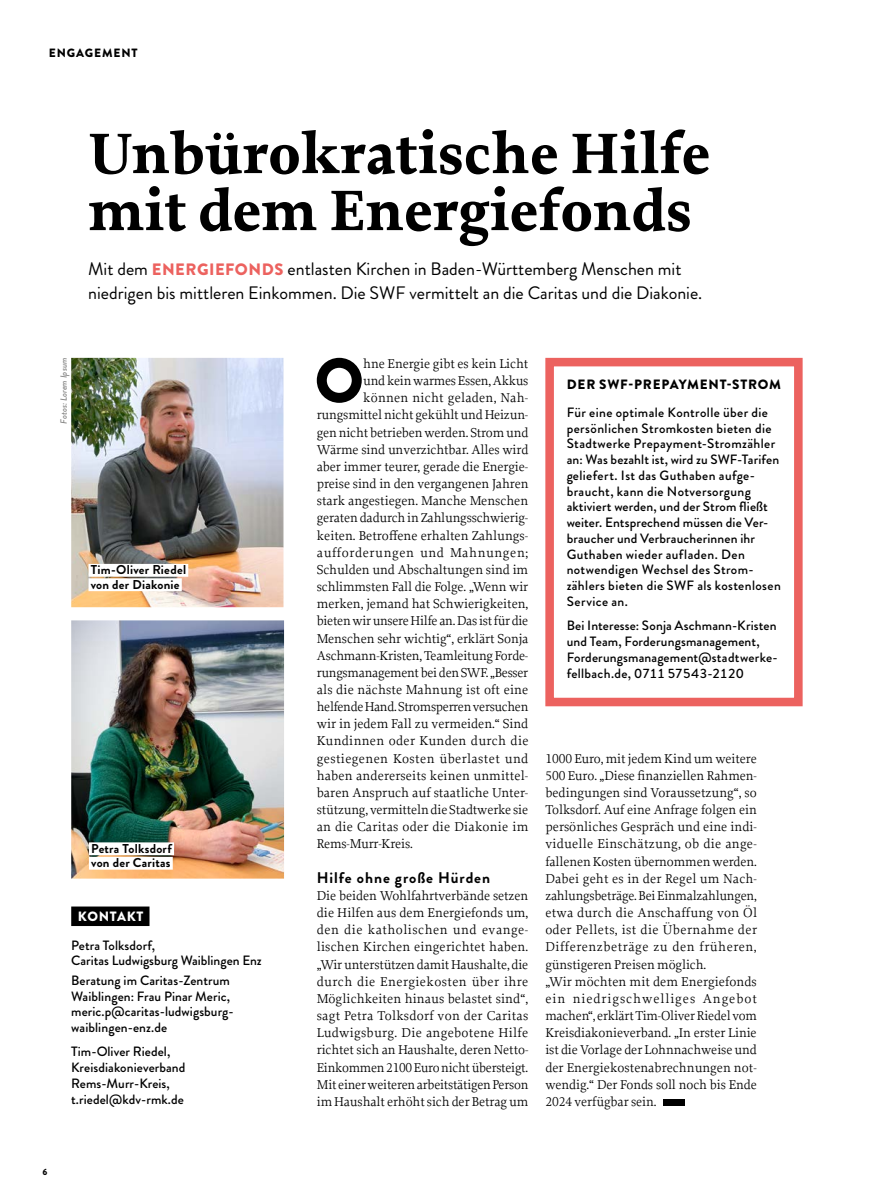
<style>
.page{position:relative;width:893px;height:1191px;background:#fff}
.page>*{position:absolute;margin:0;border:0;box-sizing:border-box;transform-origin:0 0}
.t1{font:900 62.55px "Brandon Grotesque";color:#000}
.t2{font:700 60px/57px "Proforma";color:#000}
.t3{font:18px/24px "Brandon Grotesque";color:#000}
.t4{font:700 15.45px "Brandon Grotesque";letter-spacing:.06em;color:#000}
.t5{font:13.5px/17.1px "Proforma";letter-spacing:-.005em;color:#000;text-align:justify}
.t6{font:500 13.5px/15.8px "Brandon Grotesque";letter-spacing:.01em;color:#000}
.t7{font:13.5px "Proforma";letter-spacing:.015em;color:#000}
.t8{font:13.5px "Proforma";letter-spacing:.03em;color:#000}
.t9{font:13.5px "Proforma";letter-spacing:.045em;color:#000}
.t10{font:13.5px "Proforma";letter-spacing:.025em;color:#000}
.t11{font:900 13.5px "Brandon Grotesque";letter-spacing:.055em;color:#000}
.t12{font:900 13.5px "Brandon Grotesque";letter-spacing:.055em;color:#fff}
.t13{font:700 12.9px/14.4px "Brandon Grotesque";letter-spacing:.02em;color:#000}
.t14{font:900 12px "Brandon Grotesque";letter-spacing:.07em;color:#000}
.t15{font:italic 500 9px "Brandon Grotesque";color:#878786}
.t16{font:900 9px "Brandon Grotesque";color:#000}
.s1{font-weight:900;font-size:16.5px;color:#ec625f}
</style>
<div class="page">
<div style="left:545px;top:358px;width:258px;height:348px;border:9px solid #ec625f"></div>
<img style="left:71px;top:358px;width:212px;height:249px">
<div style="left:88px;top:564px;width:100px;height:13px;background:#fff"></div>
<div style="left:88px;top:578px;width:94px;height:13px;background:#fff"></div>
<img style="left:71px;top:620px;width:213px;height:258px">
<div style="left:89px;top:842px;width:85px;height:13px;background:#fff"></div>
<div style="left:89px;top:857px;width:84px;height:12px;background:#fff"></div>
<div style="left:71px;top:906px;width:78px;height:20px;background:#000"></div>
<div style="left:663px;top:1099px;width:21px;height:7px;background:#000"></div>
<p class="t14" style="left:49px;top:45px;width:90px">ENGAGEMENT</p>
<h2 class="t2" style="left:88px;top:125px;width:623px">Unbürokratische Hilfe mit dem Energiefonds</h2>
<h3 class="t3" style="left:88px;top:257px;width:616px">Mit dem <span class="s1">ENERGIEFONDS</span> entlasten Kirchen in Baden-Württemberg Menschen mit niedrigen bis mittleren Einkommen. Die SWF vermittelt an die Caritas und die Diakonie.</h3>
<p class="t15" style="left:58px;top:424px;width:67px;rotate:-90deg">Fotos: Lorem Ipsum</p>
<p class="t13" style="left:91px;top:563px;width:97px">Tim-Oliver Riedel von der Diakonie</p>
<p class="t13" style="left:91px;top:841px;width:82px">Petra Tolksdorf von der Caritas</p>
<p class="t12" style="left:78px;top:906px;width:67px">KONTAKT</p>
<p class="t6" style="left:71px;top:937px;width:192px">Petra Tolksdorf,<br>Caritas Ludwigsburg Waiblingen Enz</p>
<p class="t6" style="left:71px;top:972px;width:164px">Beratung im Caritas-Zentrum<br>Waiblingen: Frau Pinar Meric, meric.p@caritas-ludwigsburg&shy;waiblingen-enz.de</p>
<p class="t6" style="left:71px;top:1044px;width:116px">Tim-Oliver Riedel,<br>Kreisdiakonieverband<br>Rems-Murr-Kreis, t.riedel@kdv-rmk.de</p>
<p class="t16" style="left:43px;top:1165px;width:7px">6</p>
<h1 class="t1" style="left:315px;top:336px;width:51px">O</h1>
<p class="t5" style="left:363px;top:355px;width:166px">hne Energie gibt es kein Licht</p>
<p class="t5" style="left:363px;top:372px;width:167px">und kein warmes Essen, Akkus</p>
<p class="t7" style="left:363px;top:389px;width:167px">können nicht geladen, Nah-</p>
<p class="t5" style="left:317px;top:406px;width:213px">rungsmittel nicht gekühlt und Heizun-</p>
<p class="t5" style="left:317px;top:423px;width:213px">gen nicht betrieben werden. Strom und</p>
<p class="t5" style="left:317px;top:440px;width:213px">Wärme sind unverzichtbar. Alles wird</p>
<p class="t5" style="left:317px;top:458px;width:213px">aber immer teurer, gerade die Energie-</p>
<p class="t5" style="left:317px;top:475px;width:213px">preise sind in den vergangenen Jahren</p>
<p class="t5" style="left:317px;top:492px;width:213px">stark angestiegen. Manche Menschen</p>
<p class="t5" style="left:317px;top:509px;width:213px">geraten dadurch in Zahlungsschwierig-</p>
<p class="t5" style="left:317px;top:526px;width:213px">keiten. Betroffene erhalten Zahlungs-</p>
<p class="t9" style="left:317px;top:544px;width:213px">aufforderungen und Mahnungen;</p>
<p class="t5" style="left:317px;top:561px;width:213px">Schulden und Abschaltungen sind im</p>
<p class="t5" style="left:317px;top:578px;width:213px">schlimmsten Fall die Folge. „Wenn wir</p>
<p class="t5" style="left:317px;top:595px;width:213px">merken, jemand hat Schwierigkeiten,</p>
<p class="t5" style="left:317px;top:612px;width:213px">bieten wir unsere Hilfe an. Das ist für die</p>
<p class="t5" style="left:317px;top:629px;width:213px">Menschen sehr wichtig“, erklärt Sonja</p>
<p class="t5" style="left:317px;top:646px;width:213px">Aschmann-Kristen, Teamleitung Forde-</p>
<p class="t5" style="left:317px;top:663px;width:213px">rungsmanagement bei den SWF. „Besser</p>
<p class="t5" style="left:317px;top:681px;width:213px">als die nächste Mahnung ist oft eine</p>
<p class="t5" style="left:317px;top:698px;width:213px">helfende Hand. Stromsperren versuchen</p>
<p class="t5" style="left:317px;top:715px;width:213px">wir in jedem Fall zu vermeiden.“ Sind</p>
<p class="t10" style="left:317px;top:733px;width:213px">Kundinnen oder Kunden durch die</p>
<p class="t8" style="left:317px;top:750px;width:213px">gestiegenen Kosten überlastet und</p>
<p class="t5" style="left:317px;top:766px;width:212px">haben andererseits keinen unmittel-</p>
<p class="t5" style="left:317px;top:784px;width:213px">baren Anspruch auf staatliche Unter-</p>
<p class="t5" style="left:317px;top:801px;width:213px">stützung, vermitteln die Stadtwerke sie</p>
<p class="t7" style="left:317px;top:818px;width:213px">an die Caritas oder die Diakonie im</p>
<p class="t5" style="left:317px;top:835px;width:98px">Rems-Murr-Kreis.</p>
<p class="t4" style="left:317px;top:866px;width:175px">Hilfe ohne große Hürden</p>
<p class="t5" style="left:317px;top:886px;width:213px">Die beiden Wohlfahrtverbände setzen die Hilfen aus dem Energiefonds um, den die katholischen und evange&shy;lischen Kirchen eingerichtet haben. „Wir unterstützen damit Haushalte, die durch die Energiekosten über ihre Möglichkeiten hinaus belastet sind“, sagt Petra Tolksdorf von der Caritas Ludwigsburg. Die angebotene Hilfe richtet sich an Haushalte, deren Netto-Einkommen 2100 Euro nicht übersteigt.<br>Mit einer weiteren arbeitstätigen Person im Haushalt erhöht sich der Betrag um</p>
<p class="t11" style="left:567px;top:374px;width:216px">DER SWF-PREPAYMENT-STROM</p>
<p class="t6" style="left:567px;top:404px;width:216px">Für eine optimale Kontrolle über die persönlichen Stromkosten bieten die Stadtwerke Prepayment-Stromzähler an: Was bezahlt ist, wird zu SWF-Tarifen geliefert. Ist das Guthaben aufge&shy;braucht, kann die Notversorgung aktiviert werden, und der Strom fließt weiter. Entsprechend müssen die Ver&shy;braucher und Verbraucherinnen ihr Guthaben wieder aufladen. Den notwendigen Wechsel des Strom&shy;zählers bieten die SWF als kostenlosen Service an.</p>
<p class="t6" style="left:567px;top:618px;width:213px">Bei Interesse: Sonja Aschmann-Kristen und Team, Forderungsmanagement, Forderungsmanagement@stadtwerke&shy;fellbach.de, 0711 57543-2120</p>
<p class="t5" style="left:545px;top:749px;width:213px;text-align:left">1000 Euro, mit jedem Kind um weitere 500 Euro. „Diese finanziellen Rahmen&shy;bedingungen sind Voraussetzung“, so Tolksdorf. Auf eine Anfrage folgen ein persönliches Gespräch und eine indi&shy;viduelle Einschätzung, ob die ange&shy;fallenen Kosten übernommen werden.<br>Dabei geht es in der Regel um Nach&shy;zahlungsbeträge. Bei Einmalzahlungen, etwa durch die Anschaffung von Öl oder Pellets, ist die Übernahme der Differenzbeträge zu den früheren, günstigeren Preisen möglich.<br>„Wir möchten mit dem Energiefonds ein niedrigschwelliges Angebot machen“, erklärt Tim-Oliver Riedel vom Kreisdiakonieverband. „In erster Linie ist die Vorlage der Lohnnachweise und der Energiekostenabrechnungen not&shy;wendig.“ Der Fonds soll noch bis Ende 2024 verfügbar sein.</p>
</div>
